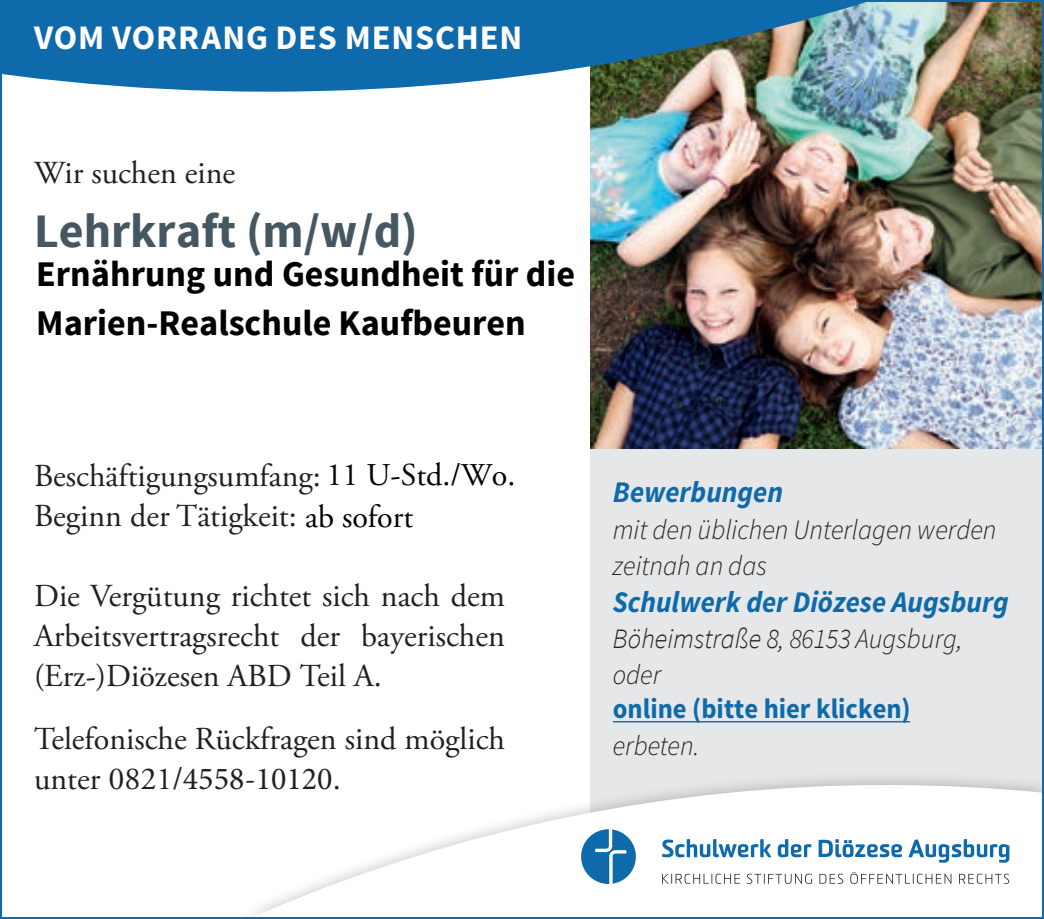
<style>
.page{position:relative;width:1044px;height:919px;background:#fff}
.page>*{position:absolute;margin:0;border:0;box-sizing:border-box;transform-origin:0 0}
.t1{font:700 48px "Source Sans Pro";color:#455760}
.t2{font:700 36px/48.8px "Source Sans Pro";color:#000}
.Titeltext{font:700 34.4px "Source Sans Pro";letter-spacing:.025em;color:#fff}
.Body{font:32px/40px "Adobe Garamond Pro";color:#231f20}
.Marginaltext_Zuwisch{font:italic 700 30px "Source Sans Pro";color:#0e6aab;scale:.95 1}
.Marginaltext_Zuwisch-2{font:italic 300 28px/35.2px "Source Sans Pro";color:#231f20;scale:.95 1}
.Marginaltext{font:italic 300 28px "Source Sans Pro";color:#231f20;scale:.95 1}
.s1{font-size:30.8px}
.s2{color:#000}
.s3{font-family:"Minion Pro"}
.s4{font-weight:700;font-style:normal;color:#0e6aab}
</style>
<div class="page">
<div style="left:590px;top:400px;width:453px;height:518px;background:#e6e7e9"></div>
<hr style="left:612px;top:721px;width:297px;height:1px;background:#0e6aab">
<img style="left:590px;top:92px;width:450px;height:356px">
<img style="left:3px;top:3px;width:1037px;height:89px">
<div style="left:237px;top:769px;width:806px;height:149px;background:#231f20;opacity:.3"></div>
<div style="left:237px;top:785px;width:803px;height:130px;background:#fff"></div>
<svg style="left:662px;top:839px;width:109px;height:18px;background:#97bfda"></svg>
<svg style="left:777px;top:839px;width:34px;height:18px"></svg>
<svg style="left:818px;top:839px;width:83px;height:18px"></svg>
<svg style="left:908px;top:839px;width:101px;height:23px;background:#a8c9e0"></svg>
<svg style="left:581px;top:829px;width:54px;height:54px;background:#5495c3"></svg>
<svg style="left:662px;top:873px;width:77px;height:10px"></svg>
<svg style="left:746px;top:873px;width:65px;height:10px"></svg>
<svg style="left:819px;top:873px;width:24px;height:10px"></svg>
<svg style="left:850px;top:872px;width:101px;height:11px"></svg>
<svg style="left:958px;top:873px;width:50px;height:10px"></svg>
<p class="Titeltext" style="left:34px;top:15px;width:489px">VOM VORRANG DES MENSCHEN</p>
<p class="Body" style="left:34px;top:154px;width:203px">Wir suchen eine</p>
<h2 class="t1" style="left:34px;top:200px;width:385px">Lehrkraft (m/w/d)</h2>
<p class="t2" style="left:36px;top:251px;width:540px">Ernährung und Gesundheit für die<br>Marien-Realschule Kaufbeuren</p>
<h2 class="Body" style="left:34px;top:456px;width:482px">Besch<span class="s1">ä</span>ftigungsumfang: <span class="s2">11 U-Std./Wo.<br></span>Beginn der T<span class="s1">ä</span>tigkeit: <span class="s2">ab sofort</span></h2>
<h2 class="Body" style="left:34px;top:576px;width:472px;text-align:justify">Die Verg<span class="s1">ü</span>tung richtet sich nach dem Arbeitsvertragsrecht der bayerischen (Erz-)Di<span class="s1">ö</span>zesen ABD Teil A.</h2>
<h2 class="Body" style="left:34px;top:719px;width:472px">Telefonische R<span class="s1">ü</span>ckfragen sind m<span class="s1">ö</span>glich unter 0821/<span class="s3">4558-10120</span>.</h2>
<p class="Marginaltext_Zuwisch" style="left:612px;top:473px;width:181px">Bewerbungen</p>
<p class="Marginaltext_Zuwisch-2" style="left:612px;top:512px;width:405px">mit den üblichen Unterlagen werden zeitnah an das</p>
<p class="Marginaltext_Zuwisch" style="left:612px;top:582px;width:418px">Schulwerk der Diözese Augsburg</p>
<p class="Marginaltext_Zuwisch-2" style="left:612px;top:621px;width:369px">Böheimstraße 8, 86153 Augsburg, oder<br><span class="s4">online (bitte hier klicken)</span></p>
<p class="Marginaltext" style="left:612px;top:728px;width:93px">erbeten.</p>
</div>
